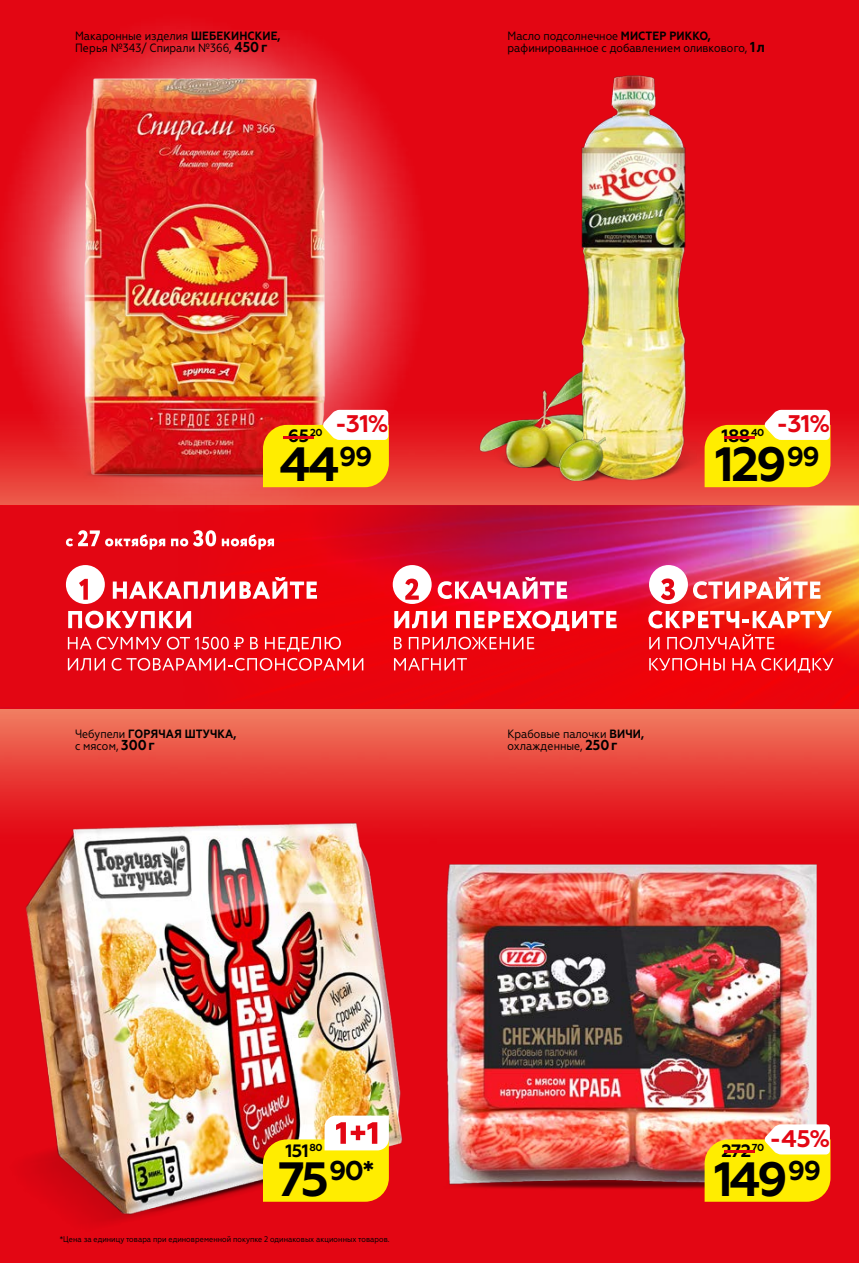
<style>
.page{position:relative;width:859px;height:1263px;background:#e30613}
.page>*{position:absolute;margin:0;border:0;box-sizing:border-box;transform-origin:0 0}
.t1{font:700 48.15px "Geometria";letter-spacing:-.06em;color:#000}
.t2{font:700 27.15px "Geometria";color:#000}
.t3{font:700 24px "Geometria";color:#e30613}
.t4{font:700 17.85px "Geometria";letter-spacing:-.03em;color:#000}
.t5{font:12px/12px "Geometria Narrow";color:#000}
.t6{font:8.25px "Geometria Narrow";color:#000}
.s1{font-weight:700}
.s2{font-weight:700;font-size:14.4px}
.s3{color:#e30613}
.s4{font-size:48.15px}
</style>
<div class="page">
<img style="left:0;top:409px;width:859px;height:417px">
<svg style="left:0;top:546px;width:154px;height:162px"></svg>
<img style="left:154px;top:505px;width:705px;height:203px">
<div style="left:649px;top:565px;width:39px;height:39px;background:#fff;border-radius:50%"></div>
<svg style="left:661px;top:578px;width:14px;height:22px"></svg>
<svg style="left:693px;top:577px;width:127px;height:22px;background:#f38983"></svg>
<svg style="left:648px;top:611px;width:184px;height:17px"></svg>
<svg style="left:649px;top:637px;width:10px;height:12px"></svg>
<svg style="left:667px;top:634px;width:107px;height:15px"></svg>
<svg style="left:649px;top:658px;width:76px;height:13px"></svg>
<svg style="left:732px;top:658px;width:101px;height:15px"></svg>
<div style="left:393px;top:565px;width:39px;height:39px;background:#fff;border-radius:50%"></div>
<svg style="left:405px;top:579px;width:14px;height:21px"></svg>
<svg style="left:438px;top:577px;width:129px;height:22px;background:#ea6985"></svg>
<svg style="left:394px;top:611px;width:53px;height:17px"></svg>
<svg style="left:456px;top:611px;width:161px;height:20px"></svg>
<svg style="left:394px;top:637px;width:8px;height:12px"></svg>
<svg style="left:409px;top:637px;width:125px;height:12px"></svg>
<svg style="left:394px;top:658px;width:73px;height:12px"></svg>
<div style="left:66px;top:565px;width:39px;height:39px;background:#fff;border-radius:50%"></div>
<svg style="left:79px;top:579px;width:9px;height:21px"></svg>
<svg style="left:113px;top:577px;width:204px;height:22px"></svg>
<svg style="left:68px;top:611px;width:123px;height:17px"></svg>
<svg style="left:68px;top:637px;width:176px;height:12px"></svg>
<svg style="left:250px;top:637px;width:8px;height:12px"></svg>
<svg style="left:265px;top:637px;width:76px;height:15px"></svg>
<svg style="left:68px;top:658px;width:37px;height:12px"></svg>
<svg style="left:112px;top:658px;width:251px;height:13px"></svg>
<svg style="left:66px;top:546px;width:208px;height:4px"></svg>
<img style="left:0;top:30px;width:241px;height:516px">
<img style="left:36px;top:31px;width:432px;height:515px">
<img style="left:473px;top:381px;width:94px;height:93px">
<img style="left:544px;top:424px;width:189px;height:81px">
<img style="left:567px;top:75px;width:130px;height:410px">
<img style="left:65px;top:429px;width:317px;height:81px">
<img style="left:69px;top:71px;width:279px;height:409px">
<img style="left:12px;top:822px;width:404px;height:401px">
<img style="left:446px;top:864px;width:385px;height:333px">
<svg style="left:705px;top:410px;width:125px;height:77px;background:#fbd432"></svg>
<svg style="left:263px;top:410px;width:126px;height:77px;background:#fbd633"></svg>
<img style="left:549px;top:452px;width:73px;height:34px">
<img style="left:560px;top:438px;width:45px;height:42px">
<svg style="left:705px;top:1124px;width:125px;height:78px;background:#fdde39"></svg>
<svg style="left:263px;top:1115px;width:126px;height:87px;background:#f6d13a"></svg>
<p class="t5" style="left:75px;top:30px;width:207px">Макаронные изделия <span class="s1">ШЕБЕКИНСКИЕ,<br></span>Перья №343/ Спирали №366, <span class="s2">450г</span></p>
<p class="t5" style="left:507px;top:30px;width:259px">Масло подсолнечное <span class="s1">МИСТЕР РИККО, </span>рафинированное с добавлением оливкового, <span class="s2">1л</span></p>
<h3 class="t3" style="left:335px;top:410px;width:55px">-31%</h3>
<h1 class="t1" style="left:279px;top:436px;width:94px">44<sup>99</sup></h1>
<h3 class="t4" style="left:273px;top:425px;width:51px"><span class="s3">-</span>65<sup>20</sup></h3>
<p class="t5" style="left:75px;top:728px;width:163px">Чебупели <span class="s1">ГОРЯЧАЯ ШТУЧКА, </span>с мясом, <span class="s2">300г</span></p>
<h3 class="t3" style="left:777px;top:410px;width:55px">-31%</h3>
<h1 class="t1" style="left:715px;top:436px;width:106px">129<sup>99</sup></h1>
<h3 class="t4" style="left:715px;top:425px;width:51px"><span class="s3">-</span>188<sup>40</sup></h3>
<p class="t5" style="left:507px;top:728px;width:138px">Крабовые палочки <span class="s1">ВИЧИ, </span>охлажденные, <span class="s2">250г</span></p>
<h3 class="t4" style="left:285px;top:1140px;width:39px">151<sup>80</sup></h3>
<h2 class="t2" style="left:278px;top:1155px;width:98px"><span class="s4">75</span>90*</h2>
<p class="t6" style="left:60px;top:1234px;width:331px">*Цена за единицу товара при единовременной покупке 2 одинаковых акционных товаров.</p>
<h3 class="t3" style="left:769px;top:1124px;width:63px">-45%</h3>
<h1 class="t1" style="left:714px;top:1150px;width:109px">149<sup>99</sup></h1>
<h3 class="t4" style="left:715px;top:1140px;width:51px"><span class="s3">-</span>272<sup>70</sup></h3>
</div>
